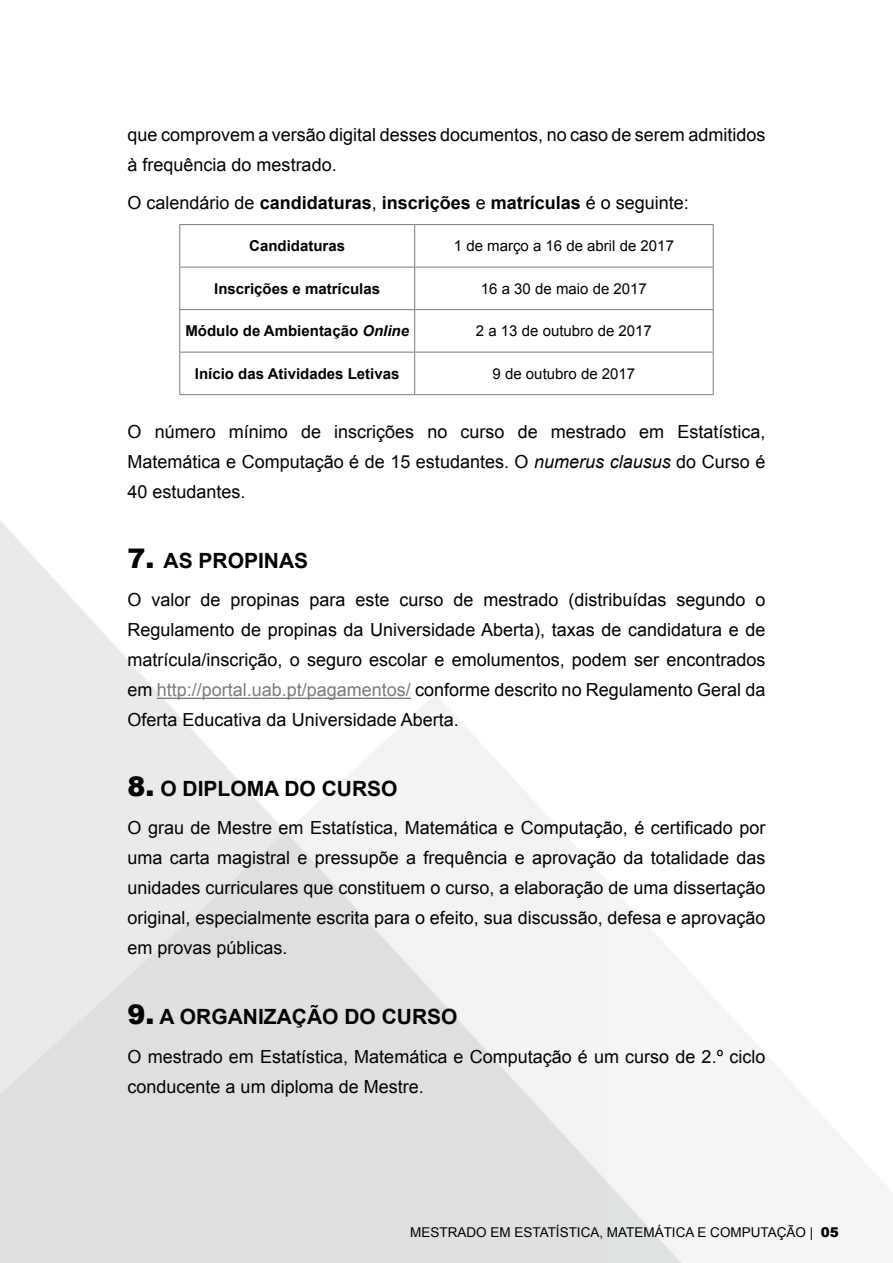
<style>
.page{position:relative;width:893px;height:1263px;background:#fff}
.page>*{position:absolute;margin:0;border:0;box-sizing:border-box;transform-origin:0 0}
.t1{font:700 21px "Arial";color:#020202}
.t2{font:18px/30px "Arial";color:#020202;text-align:justify}
.t3{font:700 18px "Arial";color:#020202}
.t4{font:700 15px "Arial";color:#020202}
.t5{font:15px "Arial";color:#020202}
.t6{font:13.5px "Arial";color:#000}
.s1{font-weight:400}
.s2{font-style:italic}
.s3{font-weight:900;font-size:27px}
.s4{color:#7b7b7b}
.s5{font-weight:900}
</style>
<div class="page">
<hr style="left:157px;top:698px;width:254px;height:1px;background:#7b7b7b">
<svg style="left:180px;top:225px;width:533px;height:169px"></svg>
<hr style="left:179px;top:224px;width:236px;height:1px;background:#7b7b7b">
<hr style="left:179px;top:225px;width:1px;height:42px;background:#7b7b7b">
<hr style="left:415px;top:224px;width:299px;height:1px;background:#7b7b7b">
<hr style="left:414px;top:225px;width:1px;height:42px;background:#7b7b7b">
<hr style="left:713px;top:225px;width:1px;height:42px;background:#7b7b7b">
<hr style="left:179px;top:267px;width:236px;height:1px;background:#7b7b7b">
<hr style="left:179px;top:267px;width:1px;height:42px;background:#7b7b7b">
<hr style="left:415px;top:267px;width:299px;height:1px;background:#7b7b7b">
<hr style="left:414px;top:267px;width:1px;height:42px;background:#7b7b7b">
<hr style="left:713px;top:267px;width:1px;height:42px;background:#7b7b7b">
<hr style="left:179px;top:309px;width:236px;height:1px;background:#7b7b7b">
<hr style="left:179px;top:310px;width:1px;height:42px;background:#7b7b7b">
<hr style="left:415px;top:309px;width:299px;height:1px;background:#7b7b7b">
<hr style="left:414px;top:310px;width:1px;height:42px;background:#7b7b7b">
<hr style="left:713px;top:310px;width:1px;height:42px;background:#7b7b7b">
<hr style="left:179px;top:352px;width:236px;height:1px;background:#7b7b7b">
<hr style="left:179px;top:352px;width:1px;height:42px;background:#7b7b7b">
<hr style="left:415px;top:352px;width:299px;height:1px;background:#7b7b7b">
<hr style="left:414px;top:352px;width:1px;height:42px;background:#7b7b7b">
<hr style="left:713px;top:352px;width:1px;height:42px;background:#7b7b7b">
<hr style="left:179px;top:394px;width:236px;height:1px;background:#7b7b7b">
<hr style="left:415px;top:394px;width:299px;height:1px;background:#7b7b7b">
<p class="t2" style="left:128px;top:120px;width:639px">que comprovem a versão digital desses documentos, no caso de serem admitidos à frequência do mestrado.</p>
<p class="t3" style="left:128px;top:191px;width:563px"><span class="s1">O calendário de</span> candidaturas<span class="s1">,</span> inscrições <span class="s1">e</span> matrículas <span class="s1">é o seguinte:</span></p>
<p class="t4" style="left:249px;top:236px;width:97px">Candidaturas</p>
<p class="t5" style="left:454px;top:236px;width:222px">1 de março a 16 de abril de 2017</p>
<p class="t4" style="left:214px;top:279px;width:167px">Inscrições e matrículas</p>
<p class="t5" style="left:481px;top:279px;width:167px">16 a 30 de maio de 2017</p>
<p class="t4" style="left:185px;top:321px;width:225px">Módulo de Ambientação <span class="s2">Online</span></p>
<p class="t5" style="left:476px;top:321px;width:177px">2 a 13 de outubro de 2017</p>
<p class="t4" style="left:195px;top:364px;width:206px">Início das Atividades Letivas</p>
<p class="t5" style="left:493px;top:364px;width:144px">9 de outubro de 2017</p>
<p class="t2" style="left:128px;top:417px;width:639px">O número mínimo de inscrições no curso de mestrado em Estatística, Matemática e Computação é de 15 estudantes. O <span class="s2">numerus clausus</span> do Curso é 40 estudantes.</p>
<p class="t1" style="left:128px;top:546px;width:182px"><span class="s3">7.</span> AS PROPINAS</p>
<p class="t2" style="left:128px;top:585px;width:639px">O valor de propinas para este curso de mestrado (distribuídas segundo o Regulamento de propinas da Universidade Aberta), taxas de candidatura e de matrícula/inscrição, o seguro escolar e emolumentos, podem ser encontrados em <span class="s4">http://portal.uab.pt/pagamentos/</span> conforme descrito no Regulamento Geral da Oferta Educativa da Universidade Aberta.</p>
<p class="t1" style="left:128px;top:774px;width:272px"><span class="s3">8.</span> O DIPLOMA DO CURSO</p>
<p class="t2" style="left:128px;top:813px;width:639px">O grau de Mestre em Estatística, Matemática e Computação, é certificado por uma carta magistral e pressupõe a frequência e aprovação da totalidade das unidades curriculares que constituem o curso, a elaboração de uma dissertação original, especialmente escrita para o efeito, sua discussão, defesa e aprovação em provas públicas.</p>
<p class="t1" style="left:128px;top:1002px;width:331px"><span class="s3">9.</span> A ORGANIZAÇÃO DO CURSO</p>
<p class="t2" style="left:128px;top:1041px;width:639px">O mestrado em Estatística, Matemática e Computação é um curso de 2.º ciclo conducente a um diploma de Mestre.</p>
<p class="t6" style="left:410px;top:1224px;width:430px">MESTRADO EM ESTATÍSTICA, MATEMÁTICA E COMPUTAÇÃO | <span class="s5">05</span></p>
</div>
